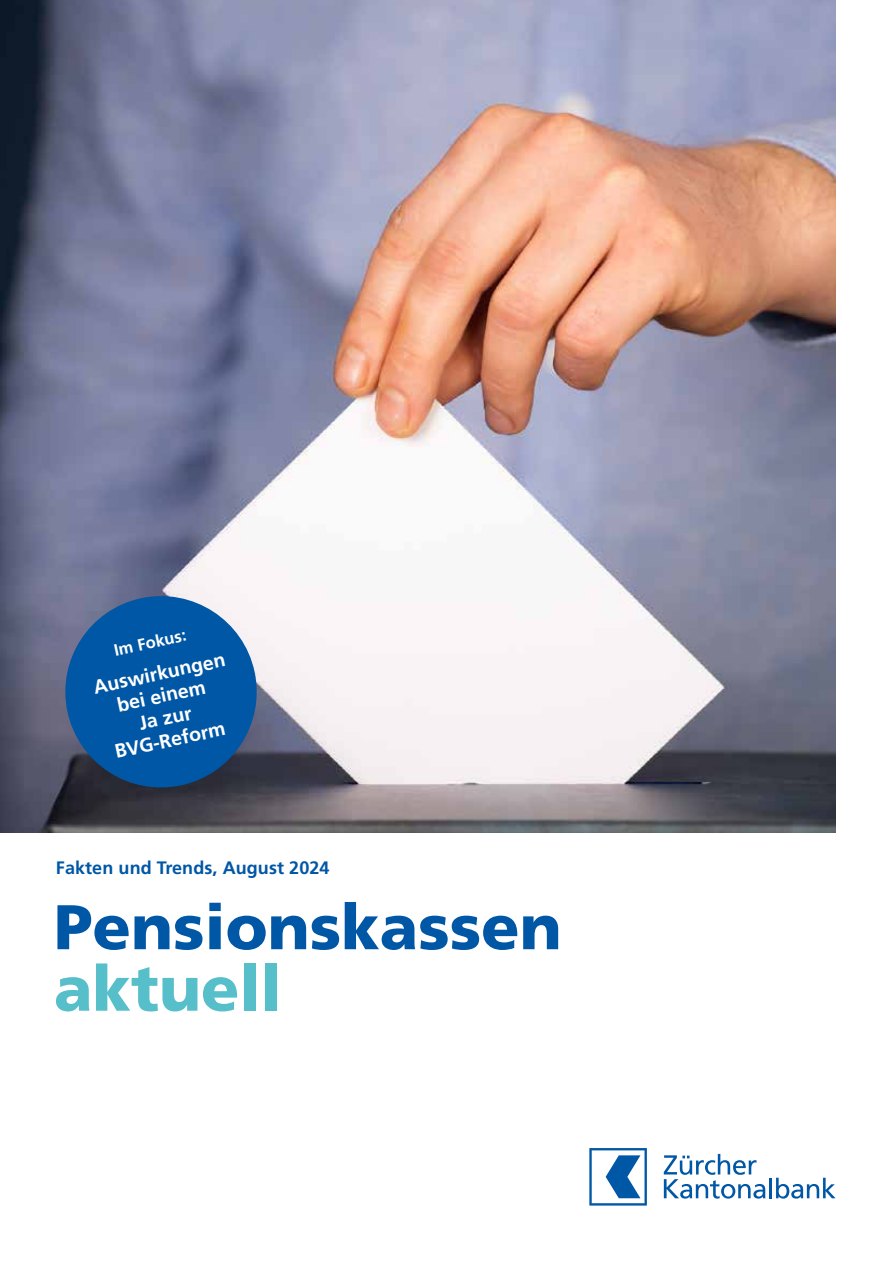
<style>
.page{position:relative;width:893px;height:1263px;background:#fff}
.page>*{position:absolute;margin:0;border:0;box-sizing:border-box;transform-origin:0 0}
.t1{font:900 63px "Frutigerfor ZKB";color:#0057a5}
.t2{font:900 63px "Frutigerfor ZKB";color:#56bfca}
.t3{font:700 19.5px/22.5px "Frutiger For ZKB";color:#fff;text-align:center}
.t4{font:700 18px "Frutiger For ZKB";letter-spacing:.005em;color:#0057a5}
.t5{font:700 16.5px "Frutiger For ZKB";color:#fff}
</style>
<div class="page">
<img style="left:0;top:0;width:836px;height:832px">
<svg style="left:589px;top:1148px;width:58px;height:57px"></svg>
<svg style="left:664px;top:1154px;width:101px;height:44px"></svg>
<hr style="left:769px;top:1178px;width:3px;height:20px;background:#0057a5">
<svg style="left:776px;top:1178px;width:60px;height:20px"></svg>
<svg style="left:56px;top:587px;width:210px;height:209px"></svg>
<p class="t5" style="left:112px;top:641px;width:75px;rotate:-12deg">Im Fokus:</p>
<p class="t3" style="left:91px;top:676px;width:136px;rotate:-12deg">Auswirkungen bei einem<br>Ja zur<br>BVG-Reform</p>
<p class="t4" style="left:56px;top:858px;width:275px">Fakten und Trends, August 2024</p>
<h1 class="t1" style="left:54px;top:889px;width:509px">Pensionskassen</h1>
<h1 class="t2" style="left:54px;top:950px;width:229px">aktuell</h1>
</div>
